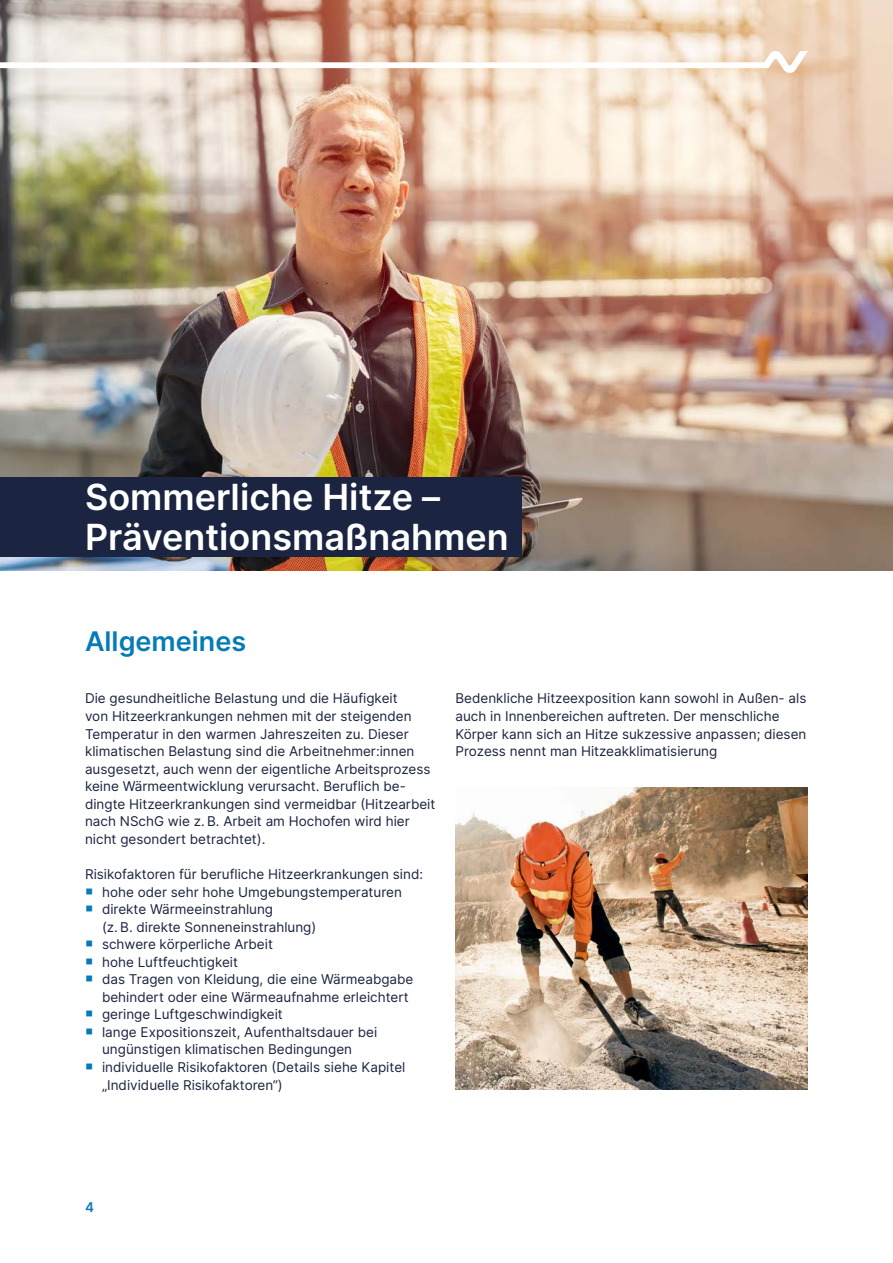
<style>
.page{position:relative;width:893px;height:1263px;background:#fff}
.page>*{position:absolute;margin:0;border:0;box-sizing:border-box;transform-origin:0 0}
.t1{font:600 36px/39.6px "Inter";color:#fff}
.t2{font:600 27px "Inter";color:#077bb6}
.fließtext{font:13.5px/17.5px "Inter";color:#1b2440}
.t3{font:600 13.5px "Inter";color:#077bb6}
</style>
<div class="page">
<img style="left:0;top:0;width:893px;height:570px">
<div style="left:0;top:477px;width:521px;height:80px;background:#1b2440"></div>
<svg style="left:0;top:51px;width:808px;height:22px"></svg>
<img style="left:455px;top:787px;width:353px;height:302px">
<h1 class="t1" style="left:85px;top:476px;width:425px">Sommerliche Hitze –<br>Präventionsmaßnahmen</h1>
<h2 class="t2" style="left:85px;top:621px;width:163px">Allgemeines</h2>
<p class="fließtext" style="left:85px;top:689px;width:352px">Die gesundheitliche Belastung und die Häufigkeit<br>von Hitzeerkrankungen nehmen mit der steigenden Temperatur in den warmen Jahreszeiten zu. Dieser klimatischen Belastung sind die Arbeitnehmer:innen ausgesetzt, auch wenn der eigentliche Arbeitsprozess keine Wärmeentwicklung verursacht. Beruflich be&shy;dingte Hitzeerkrankungen sind vermeidbar (Hitzearbeit nach NSchG wie z. B. Arbeit am Hochofen wird hier nicht gesondert betrachtet).</p>
<p class="fließtext" style="left:85px;top:865px;width:340px">Risikofaktoren für berufliche Hitzeerkrankungen sind:</p>
<p class="fließtext" style="left:102px;top:882px;width:301px">hohe oder sehr hohe Umgebungstemperaturen</p>
<p class="fließtext" style="left:102px;top:900px;width:216px">direkte Wärmeeinstrahlung<br>(z. B. direkte Sonneneinstrahlung)</p>
<p class="fließtext" style="left:102px;top:935px;width:172px">schwere körperliche Arbeit</p>
<p class="fließtext" style="left:102px;top:953px;width:138px">hohe Luftfeuchtigkeit</p>
<p class="fließtext" style="left:102px;top:970px;width:313px">das Tragen von Kleidung, die eine Wärmeabgabe behindert oder eine Wärmeaufnahme erleichtert</p>
<p class="fließtext" style="left:102px;top:1005px;width:182px">geringe Luftgeschwindigkeit</p>
<p class="fließtext" style="left:102px;top:1023px;width:277px">lange Expositionszeit, Aufenthaltsdauer bei ungünstigen klimatischen Bedingungen</p>
<p class="fließtext" style="left:102px;top:1058px;width:305px">individuelle Risikofaktoren (Details siehe Kapitel „Individuelle Risikofaktoren“)</p>
<p class="fließtext" style="left:455px;top:689px;width:352px">Bedenkliche Hitzeexposition kann sowohl in Außen- als auch in Innenbereichen auftreten. Der menschliche Körper kann sich an Hitze sukzessive anpassen; diesen Prozess nennt man Hitzeakklimatisierung</p>
<p class="t3" style="left:85px;top:1197px;width:11px">4</p>
</div>
